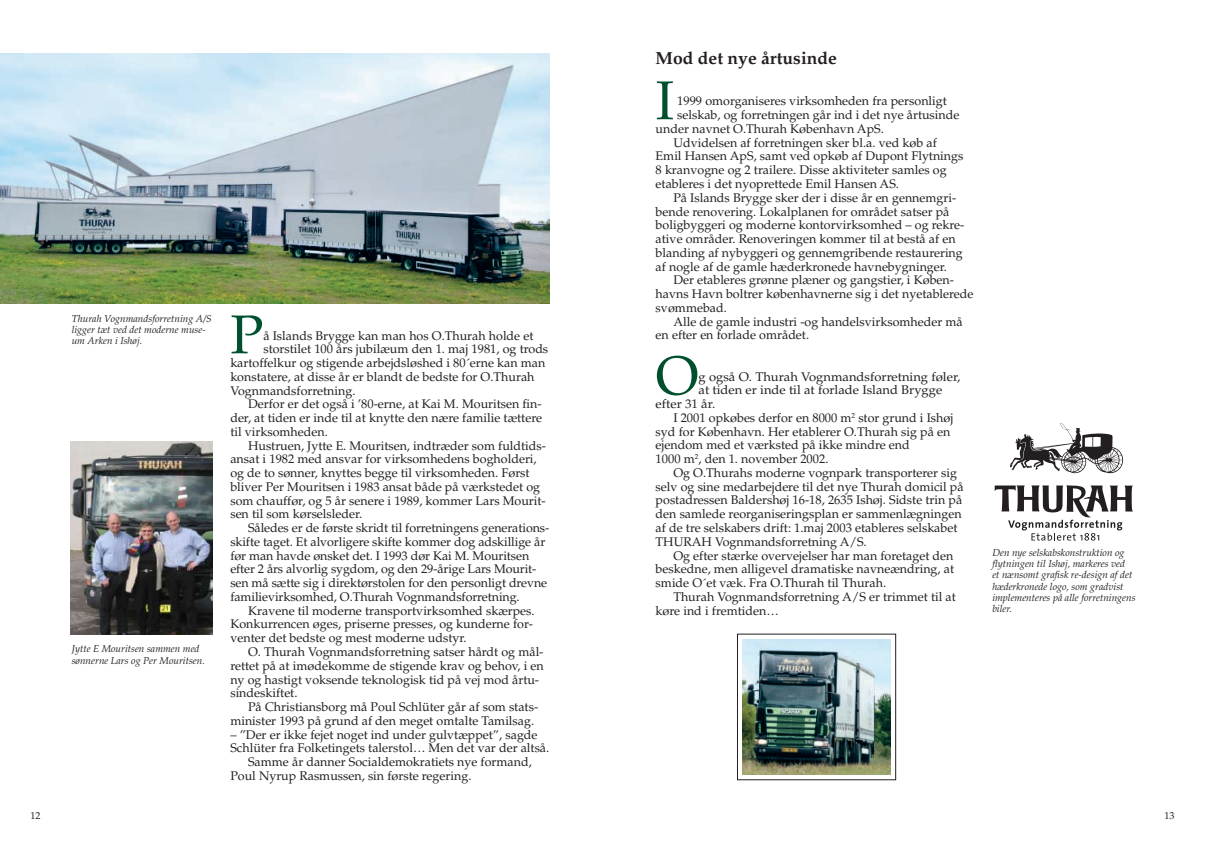
<style>
.page{position:relative;width:1205px;height:851px;background:#fff}
.page>*{position:absolute;margin:0;border:0;box-sizing:border-box;transform-origin:0 0}
.t1{font:54.62px "Palatino";color:#00502e}
.t2{font:700 17.5px "Palatino";color:#231f20}
.t3{font:12.5px "Palatino";color:#231f20}
.t4{font:12.5px "Palatino";color:#231f20;scale:1.04 1}
.t5{font:italic 10px/11.2px "Palatino";color:#231f20}
.t6{font:10px "Palatino";color:#231f20}
</style>
<div class="page">
<img style="left:0;top:53px;width:549px;height:250px">
<img style="left:71px;top:441px;width:142px;height:193px">
<svg style="left:1010px;top:423px;width:113px;height:50px"></svg>
<svg style="left:994px;top:485px;width:139px;height:55px"></svg>
<div style="left:737px;top:633px;width:159px;height:147px;border:1px solid #231f20"></div>
<img style="left:742px;top:639px;width:148px;height:135px">
<p class="t5" style="left:72px;top:313px;width:141px">Thurah Vognmandsforretning A/S ligger tæt ved det moderne muse&shy;um Arken i Ishøj.</p>
<p class="t5" style="left:72px;top:643px;width:135px">Jytte E Mouritsen sammen med sønnerne Lars og Per Mouritsen.</p>
<h1 class="t1" style="left:230px;top:302px;width:35px">P</h1>
<p class="t3" style="left:263px;top:328px;width:272px">å Islands Brygge kan man hos O.Thurah holde et</p>
<p class="t3" style="left:263px;top:341px;width:286px">storstilet 100 års jubilæum den 1. maj 1981, og trods</p>
<p class="t3" style="left:230px;top:355px;width:316px">kartoffelkur og stigende arbejdsløshed i 80´erne kan man</p>
<p class="t3" style="left:230px;top:369px;width:306px">konstatere, at disse år er blandt de bedste for O.Thurah</p>
<p class="t3" style="left:230px;top:383px;width:127px">Vognmandsforretning.</p>
<p class="t3" style="left:248px;top:396px;width:295px">Derfor er det også i ’80-erne, at Kai M. Mouritsen fin-</p>
<p class="t3" style="left:230px;top:410px;width:313px">der, at tiden er inde til at knytte den nære familie tættere</p>
<p class="t3" style="left:230px;top:424px;width:99px">til virksomheden.</p>
<p class="t3" style="left:248px;top:438px;width:299px">Hustruen, Jytte E. Mouritsen, indtræder som fuldtids-</p>
<p class="t3" style="left:230px;top:451px;width:308px">ansat i 1982 med ansvar for virksomhedens bogholderi,</p>
<p class="t3" style="left:230px;top:465px;width:301px">og de to sønner, knyttes begge til virksomheden. Først</p>
<p class="t3" style="left:230px;top:479px;width:311px">bliver Per Mouritsen i 1983 ansat både på værkstedet og</p>
<p class="t3" style="left:230px;top:493px;width:317px">som chauffør, og 5 år senere i 1989, kommer Lars Mourit-</p>
<p class="t3" style="left:230px;top:506px;width:133px">sen til som kørselsleder.</p>
<p class="t3" style="left:248px;top:520px;width:303px">Således er de første skridt til forretningens generations-</p>
<p class="t3" style="left:230px;top:534px;width:316px">skifte taget. Et alvorligere skifte kommer dog adskillige år</p>
<p class="t3" style="left:230px;top:548px;width:300px">før man havde ønsket det. I 1993 dør Kai M. Mouritsen</p>
<p class="t3" style="left:230px;top:561px;width:307px">efter 2 års alvorlig sygdom, og den 29-årige Lars Mourit-</p>
<p class="t3" style="left:230px;top:575px;width:318px">sen må sætte sig i direktørstolen for den personligt drevne</p>
<p class="t3" style="left:230px;top:589px;width:291px">familievirksomhed, O.Thurah Vognmandsforretning.</p>
<p class="t3" style="left:248px;top:603px;width:288px">Kravene til moderne transportvirksomhed skærpes.</p>
<p class="t3" style="left:230px;top:616px;width:304px">Konkurrencen øges, priserne presses, og kunderne for-</p>
<p class="t3" style="left:230px;top:630px;width:238px">venter det bedste og mest moderne udstyr.</p>
<p class="t3" style="left:248px;top:644px;width:297px">O. Thurah Vognmandsforretning satser hårdt og mål-</p>
<p class="t3" style="left:230px;top:658px;width:315px">rettet på at imødekomme de stigende krav og behov, i en</p>
<p class="t3" style="left:230px;top:671px;width:310px">ny og hastigt voksende teknologisk tid på vej mod årtu-</p>
<p class="t3" style="left:230px;top:685px;width:69px">sindeskiftet.</p>
<p class="t3" style="left:248px;top:699px;width:292px">På Christiansborg må Poul Schlüter går af som stats-</p>
<p class="t3" style="left:230px;top:713px;width:305px">minister 1993 på grund af den meget omtalte Tamilsag.</p>
<p class="t3" style="left:230px;top:726px;width:309px">– ”Der er ikke fejet noget ind under gulvtæppet”, sagde</p>
<p class="t3" style="left:230px;top:740px;width:320px">Schlüter fra Folketingets talerstol… Men det var der altså.</p>
<p class="t3" style="left:248px;top:754px;width:285px">Samme år danner Socialdemokratiets nye formand,</p>
<p class="t3" style="left:230px;top:768px;width:243px">Poul Nyrup Rasmussen, sin første regering.</p>
<h2 class="t2" style="left:656px;top:48px;width:183px">Mod det nye årtusinde</h2>
<h1 class="t1" style="left:656px;top:68px;width:20px">I</h1>
<p class="t3" style="left:677px;top:94px;width:271px">1999 omorganiseres virksomheden fra personligt</p>
<p class="t3" style="left:677px;top:108px;width:284px">selskab, og forretningen går ind i det nye årtusinde</p>
<p class="t3" style="left:656px;top:121px;width:230px">under navnet O.Thurah København ApS.</p>
<p class="t3" style="left:673px;top:135px;width:265px">Udvidelsen af forretningen sker bl.a. ved køb af</p>
<p class="t3" style="left:656px;top:149px;width:309px">Emil Hansen ApS, samt ved opkøb af Dupont Flytnings</p>
<p class="t3" style="left:656px;top:163px;width:292px">8 kranvogne og 2 trailere. Disse aktiviteter samles og</p>
<p class="t3" style="left:656px;top:176px;width:245px">etableres i det nyoprettede Emil Hansen AS.</p>
<p class="t3" style="left:673px;top:190px;width:284px">På Islands Brygge sker der i disse år en gennemgri-</p>
<p class="t3" style="left:656px;top:204px;width:295px">bende renovering. Lokalplanen for området satser på</p>
<p class="t3" style="left:656px;top:218px;width:310px">boligbyggeri og moderne kontorvirksomhed – og rekre-</p>
<p class="t3" style="left:656px;top:231px;width:302px">ative områder. Renoveringen kommer til at bestå af en</p>
<p class="t3" style="left:656px;top:245px;width:309px">blanding af nybyggeri og gennemgribende restaurering</p>
<p class="t3" style="left:656px;top:259px;width:293px">af nogle af de gamle hæderkronede havnebygninger.</p>
<p class="t3" style="left:673px;top:273px;width:282px">Der etableres grønne plæner og gangstier, i Køben-</p>
<p class="t3" style="left:656px;top:286px;width:319px">havns Havn boltrer københavnerne sig i det nyetablerede</p>
<p class="t3" style="left:656px;top:300px;width:73px">svømmebad.</p>
<p class="t3" style="left:673px;top:314px;width:291px">Alle de gamle industri -og handelsvirksomheder må</p>
<p class="t3" style="left:656px;top:328px;width:155px">en efter en forlade området.</p>
<h1 class="t1" style="left:656px;top:343px;width:44px">O</h1>
<p class="t4" style="left:698px;top:369px;width:253px">g også O. Thurah Vognmandsforretning føler,</p>
<p class="t4" style="left:698px;top:383px;width:236px">at tiden er inde til at forlade Island Brygge</p>
<p class="t4" style="left:656px;top:396px;width:59px">efter 31 år.</p>
<p class="t3" style="left:673px;top:410px;width:281px">I 2001 opkøbes derfor en 8000 m<sup>2</sup> stor grund i Ishøj</p>
<p class="t3" style="left:656px;top:424px;width:296px">syd for København. Her etablerer O.Thurah sig på en</p>
<p class="t3" style="left:656px;top:438px;width:256px">ejendom med et værksted på ikke mindre end</p>
<p class="t3" style="left:656px;top:451px;width:174px">1000 m<sup>2</sup>, den 1. november 2002.</p>
<p class="t3" style="left:673px;top:465px;width:285px">Og O.Thurahs moderne vognpark transporterer sig</p>
<p class="t3" style="left:656px;top:479px;width:310px">selv og sine medarbejdere til det nye Thurah domicil på</p>
<p class="t3" style="left:656px;top:493px;width:308px">postadressen Baldershøj 16-18, 2635 Ishøj. Sidste trin på</p>
<p class="t3" style="left:656px;top:506px;width:307px">den samlede reorganiseringsplan er sammenlægningen</p>
<p class="t3" style="left:656px;top:520px;width:303px">af de tre selskabers drift: 1.maj 2003 etableres selskabet</p>
<p class="t3" style="left:656px;top:534px;width:213px">THURAH Vognmandsforretning A/S.</p>
<p class="t3" style="left:673px;top:548px;width:282px">Og efter stærke overvejelser har man foretaget den</p>
<p class="t3" style="left:656px;top:561px;width:300px">beskedne, men alligevel dramatiske navneændring, at</p>
<p class="t3" style="left:656px;top:575px;width:232px">smide O´et væk. Fra O.Thurah til Thurah.</p>
<p class="t3" style="left:673px;top:589px;width:284px">Thurah Vognmandsforretning A/S er trimmet til at</p>
<p class="t3" style="left:656px;top:603px;width:125px">køre ind i fremtiden…</p>
<p class="t5" style="left:992px;top:547px;width:145px">Den nye selskabskonstruktion og flytningen til Ishøj, markeres ved<br>et nænsomt grafisk re-design af det hæderkronede logo, som gradvist implementeres på alle forretningens biler.</p>
<p class="t6" style="left:30px;top:810px;width:11px">12</p>
<p class="t6" style="left:1164px;top:810px;width:11px">13</p>
</div>
